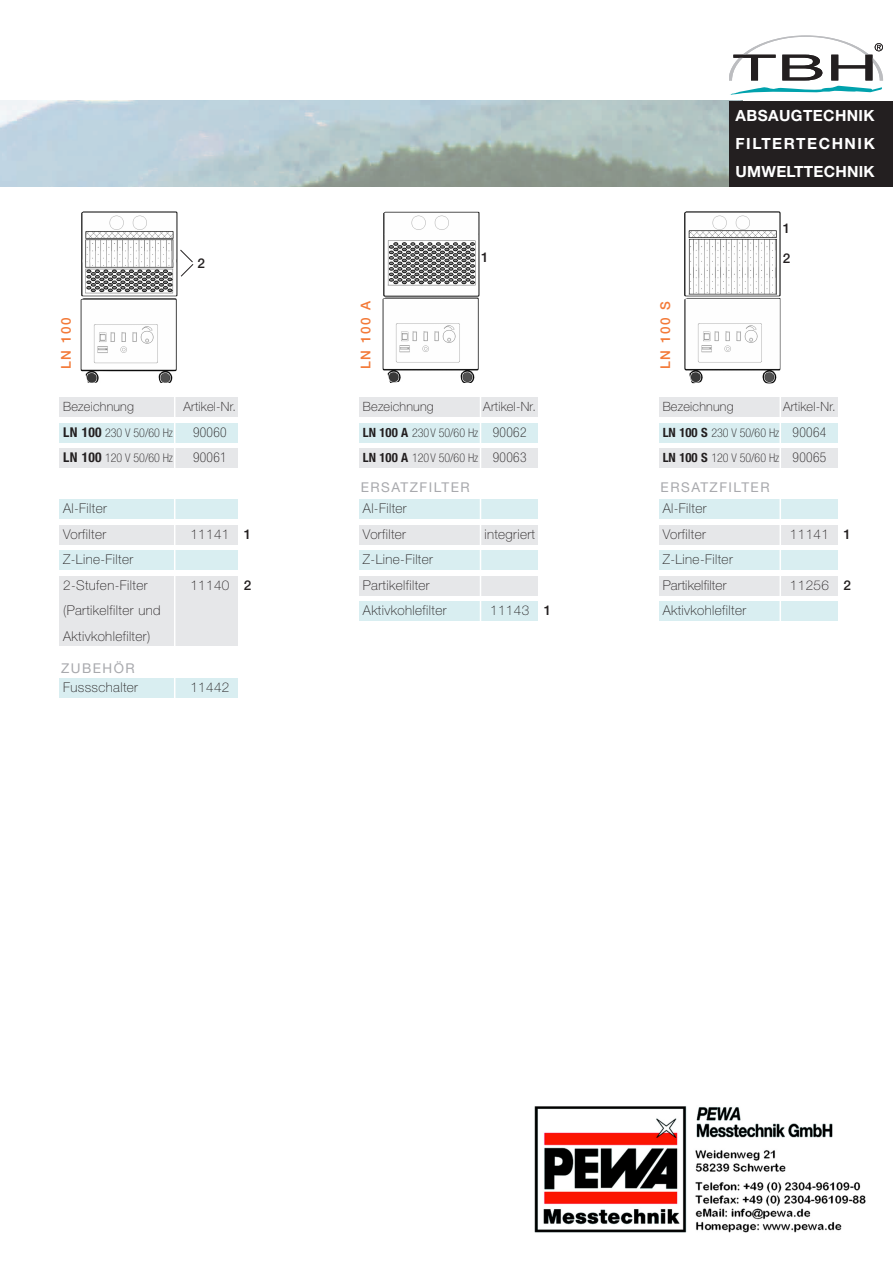
<style>
.page{position:relative;width:893px;height:1263px;background:#fff}
.page>*{position:absolute;margin:0;border:0;box-sizing:border-box;transform-origin:0 0}
.t1{font:15.9px/29px "Courier";letter-spacing:.08em;color:#fff;text-align:justify}
.t2{font:700 15.45px/28px "Helvetica Neue LT";letter-spacing:.025em;color:#fff;text-align:justify}
.t3{font:100 13.5px/25.5px "Helvetica Neue LT";letter-spacing:.03em;color:#231f20}
.t4{font:13.5px "Helvetica Neue LT";letter-spacing:.11em;color:#a8a9ad}
.t5{font:100 13.5px/25.5px "Helvetica Neue LT";letter-spacing:.01em;color:#231f20}
.t6{font:500 13.5px "Helvetica Neue LT";letter-spacing:.11em;color:#f37937}
.t7{font:100 condensed 13.5px "Helvetica Neue LT";letter-spacing:.025em;color:#231f20}
.t8{font:500 13.5px "Helvetica Neue LT";color:#231f20}
.t9{font:100 12.75px "Helvetica Neue LT";letter-spacing:.015em;color:#231f20}
.t10{font:100 condensed 12px/25.5px "Helvetica Neue LT";color:#231f20}
.s1{font-weight:700;font-size:13.5px}
.s2{font-weight:500}
.s3{font-weight:700;font-size:12.75px}
.s4{font-size:13.5px}
</style>
<div class="page">
<div style="left:60px;top:678px;width:178px;height:19px;background:#d9eef1"></div>
<div style="left:60px;top:398px;width:178px;height:19px;background:#e6e7e9"></div>
<div style="left:60px;top:423px;width:178px;height:19px;background:#d9eef1"></div>
<div style="left:60px;top:449px;width:178px;height:19px;background:#e6e7e9"></div>
<div style="left:60px;top:500px;width:178px;height:19px;background:#d9eef1"></div>
<div style="left:60px;top:525px;width:178px;height:19px;background:#e6e7e9"></div>
<div style="left:60px;top:551px;width:178px;height:19px;background:#d9eef1"></div>
<div style="left:60px;top:576px;width:178px;height:69px;background:#e6e7e9"></div>
<hr style="left:174px;top:392px;width:1px;height:316px;background:#fff">
<img style="left:684px;top:298px;width:96px;height:85px">
<img style="left:383px;top:212px;width:96px;height:171px">
<img style="left:684px;top:211px;width:97px;height:85px">
<div style="left:359px;top:398px;width:179px;height:19px;background:#e6e7e9"></div>
<div style="left:359px;top:423px;width:179px;height:19px;background:#d9eef1"></div>
<div style="left:359px;top:449px;width:179px;height:19px;background:#e6e7e9"></div>
<div style="left:359px;top:500px;width:179px;height:19px;background:#d9eef1"></div>
<div style="left:359px;top:525px;width:179px;height:19px;background:#e6e7e9"></div>
<div style="left:359px;top:551px;width:179px;height:19px;background:#d9eef1"></div>
<div style="left:359px;top:576px;width:179px;height:19px;background:#e6e7e9"></div>
<div style="left:359px;top:602px;width:179px;height:19px;background:#d9eef1"></div>
<hr style="left:480px;top:392px;width:1px;height:259px;background:#fff">
<div style="left:659px;top:398px;width:179px;height:19px;background:#e6e7e9"></div>
<div style="left:659px;top:423px;width:179px;height:19px;background:#d9eef1"></div>
<div style="left:659px;top:449px;width:179px;height:19px;background:#e6e7e9"></div>
<div style="left:659px;top:500px;width:179px;height:19px;background:#d9eef1"></div>
<div style="left:659px;top:525px;width:179px;height:19px;background:#e6e7e9"></div>
<div style="left:659px;top:551px;width:179px;height:19px;background:#d9eef1"></div>
<div style="left:659px;top:576px;width:179px;height:19px;background:#e6e7e9"></div>
<div style="left:659px;top:602px;width:179px;height:19px;background:#d9eef1"></div>
<hr style="left:779px;top:392px;width:2px;height:259px;background:#fff">
<img style="left:81px;top:298px;width:96px;height:85px">
<img style="left:81px;top:211px;width:96px;height:85px">
<svg style="left:180px;top:250px;width:13px;height:26px"></svg>
<img style="left:0;top:101px;width:730px;height:86px">
<svg style="left:729px;top:35px;width:154px;height:60px"></svg>
<div style="left:730px;top:101px;width:163px;height:86px;background:#231f20"></div>
<img style="left:535px;top:1106px;width:331px;height:126px">
<p class="t6" style="left:61px;top:369px;width:53px;rotate:-90deg">LN 100</p>
<p class="t8" style="left:198px;top:258px;width:9px">2</p>
<p class="t9" style="left:63px;top:402px;width:72px">Bezeichnung</p>
<p class="t9" style="left:183px;top:402px;width:54px">Artikel-Nr.</p>
<p class="t10" style="left:63px;top:421px;width:111px"><span class="s1">LN 100</span> 230 V 50/60 Hz</p>
<p class="t7" style="left:193px;top:427px;width:35px">90060</p>
<p class="t10" style="left:63px;top:446px;width:111px"><span class="s1">LN 100</span> 120 V 50/60 Hz</p>
<p class="t7" style="left:193px;top:452px;width:35px">90061</p>
<p class="t3" style="left:63px;top:497px;width:45px">Al-Filter<br>Vorfilter</p>
<p class="t3" style="left:63px;top:548px;width:86px">Z-Line-Filter<br>2-Stufen-Filter</p>
<p class="t3" style="left:190px;top:522px;width:62px">11141 <span class="s2">1</span></p>
<p class="t3" style="left:190px;top:573px;width:63px">11140 <span class="s2">2</span></p>
<p class="t3" style="left:63px;top:599px;width:99px">(Partikelfilter und<br>Aktivkohlefilter)</p>
<p class="t3" style="left:63px;top:675px;width:76px">Fussschalter</p>
<p class="t3" style="left:190px;top:675px;width:41px">11442</p>
<p class="t4" style="left:61px;top:663px;width:75px">ZUBEHÖR</p>
<p class="t8" style="left:481px;top:252px;width:9px">1</p>
<p class="t6" style="left:361px;top:369px;width:69px;rotate:-90deg">LN 100 A</p>
<p class="t6" style="left:661px;top:369px;width:69px;rotate:-90deg">LN 100 S</p>
<p class="t1" style="left:740px;top:101px;width:145px">ABSAUGTECHNIK FILTERTECHNIK U M W E LTTECHNIK</p>
<p class="t2" style="left:736px;top:103px;width:141px">ABSAUGTECHNIK FILTERTECHNIK UMWELTTECHNIK</p>
<p class="t8" style="left:783px;top:223px;width:9px">1</p>
<p class="t8" style="left:783px;top:254px;width:9px">2</p>
<p class="t9" style="left:363px;top:402px;width:72px">Bezeichnung</p>
<p class="t9" style="left:483px;top:402px;width:54px">Artikel-Nr.</p>
<p class="t10" style="left:363px;top:421px;width:165px"><span class="s3">LN 100 A</span> 230V 50/60 Hz <span class="s4">90062<br></span><span class="s3">LN 100 A</span> 120V 50/60 Hz <span class="s4">90063</span></p>
<p class="t9" style="left:663px;top:402px;width:72px">Bezeichnung</p>
<p class="t9" style="left:783px;top:402px;width:54px">Artikel-Nr.</p>
<p class="t10" style="left:663px;top:421px;width:165px"><span class="s3">LN 100 S</span> 230 V 50/60 Hz <span class="s4">90064<br></span><span class="s3">LN 100 S</span> 120 V 50/60 Hz <span class="s4">90065</span></p>
<p class="t4" style="left:361px;top:482px;width:110px">ERSATZFILTER</p>
<p class="t4" style="left:661px;top:482px;width:110px">ERSATZFILTER</p>
<p class="t3" style="left:363px;top:497px;width:45px">Al-Filter<br>Vorfilter</p>
<p class="t3" style="left:484px;top:522px;width:52px">integriert</p>
<p class="t3" style="left:663px;top:497px;width:45px">Al-Filter<br>Vorfilter</p>
<p class="t3" style="left:790px;top:522px;width:62px">11141 <span class="s2">1</span></p>
<p class="t3" style="left:363px;top:548px;width:85px">Z-Line-Filter<br>Partikelfilter<br>Aktivkohlefilter</p>
<p class="t3" style="left:490px;top:599px;width:63px">11143 <span class="s2">1</span></p>
<p class="t5" style="left:663px;top:548px;width:72px">Z-Line-Filter<br>Partikelfilter</p>
<p class="t3" style="left:663px;top:599px;width:85px">Aktivkohlefilter</p>
<p class="t3" style="left:790px;top:573px;width:63px">11256 <span class="s2">2</span></p>
</div>
